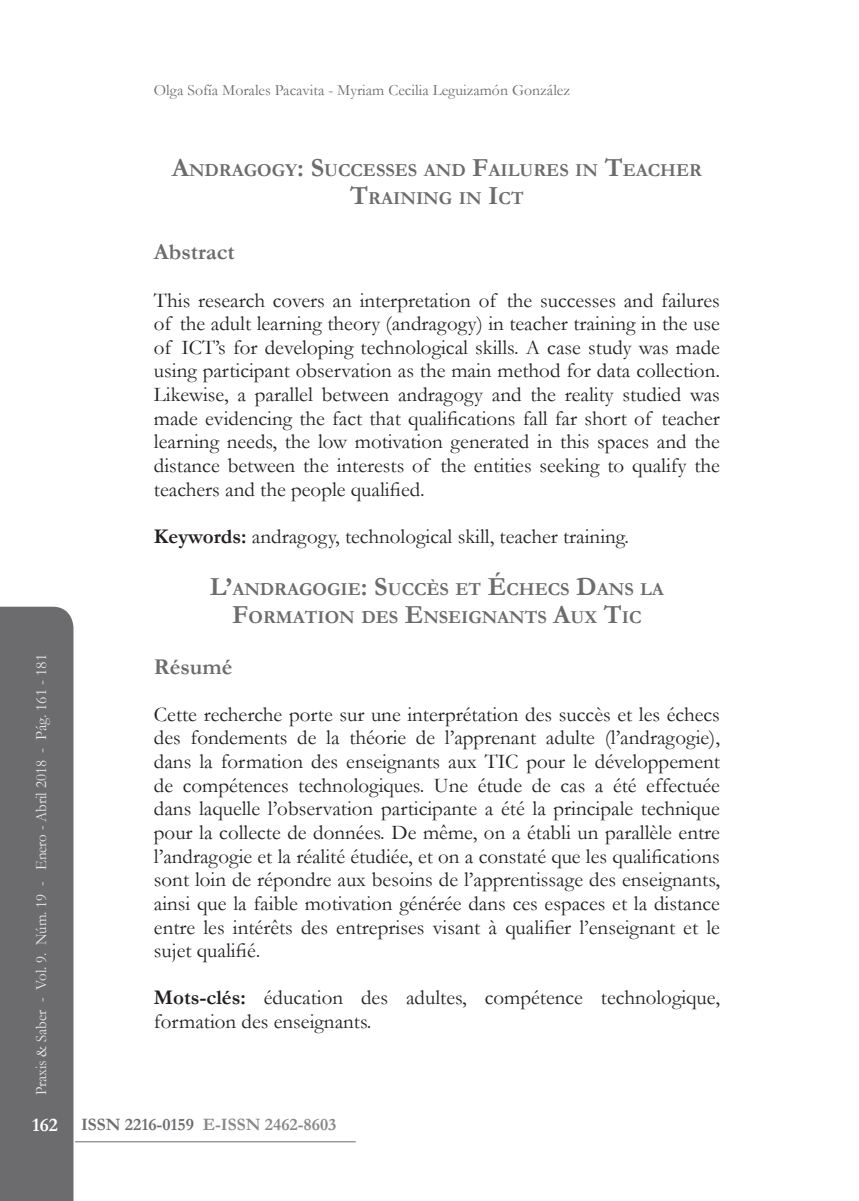
<style>
.page{position:relative;width:859px;height:1201px;background:#fff}
.page>*{position:absolute;margin:0;border:0;box-sizing:border-box;transform-origin:0 0}
.t1{font:700 22.75px "Garamond";color:#6c6c6e}
.t2{font:21px/23.6px "Garamond";color:#231f20;text-align:justify}
.t3{font:700 18.38px/28px "Garamond";color:#6c6c6e;text-align:center}
.t4{font:700 17.5px "Garamond";color:#888}
.t5{font:15.75px "Garamond";color:#6c6c6e}
.t6{font:15.75px "Garamond";color:#e6e7e9;scale:.95 1}
.s1{font-size:26.25px}
.s2{font-weight:700}
.s3{font-size:19.25px;color:#fff}
.s4{color:#6c6d70}
</style>
<div class="page">
<div style="left:0;top:606px;width:73px;height:594px;background:#6c6c6e"></div>
<hr style="left:75px;top:1141px;width:280px;height:1px;background:#6c6c6e">
<p class="t5" style="left:154px;top:80px;width:417px">Olga Sofía Morales Pacavita - Myriam Cecilia Leguizamón González</p>
<p class="t6" style="left:30px;top:1095px;width:466px;rotate:-90deg">Praxis &amp; Saber - Vol. 9. Núm. 19 - Enero - Abril 2018 - Pág. 161 - 181</p>
<p class="t3" style="left:172px;top:156px;width:531px"><span class="s1">A</span>NDRAGOGY<span class="s1">: S</span>UCCESSES AND <span class="s1">F</span>AILURES IN <span class="s1">T</span>EACHER<br><span class="s1">T</span>RAINING IN <span class="s1">I</span>CT</p>
<p class="t1" style="left:154px;top:237px;width:82px">Abstract</p>
<p class="t2" style="left:154px;top:288px;width:567px">This research covers an interpretation of the successes and failures of the adult learning theory (andragogy) in teacher training in the use of ICT’s for developing technological skills. A case study was made using participant observation as the main method for data collection.<br>Likewise, a parallel between andragogy and the reality studied was made evidencing the fact that qualifications fall far short of teacher learning needs, the low motivation generated in this spaces and the distance between the interests of the entities seeking to qualify the teachers and the people qualified.</p>
<p class="t2" style="left:154px;top:524px;width:476px"><span class="s2">Keywords:</span> andragogy, technological skill, teacher training.</p>
<p class="t3" style="left:210px;top:575px;width:456px"><span class="s1">L’</span>ANDRAGOGIE<span class="s1">: S</span>UCCÈS ET <span class="s1">É</span>CHECS <span class="s1">D</span>ANS LA<br><span class="s1">F</span>ORMATION DES <span class="s1">E</span>NSEIGNANTS <span class="s1">A</span>UX <span class="s1">T</span>IC</p>
<p class="t1" style="left:154px;top:651px;width:80px">Résumé</p>
<p class="t2" style="left:154px;top:702px;width:567px">Cette recherche porte sur une interprétation des succès et les échecs des fondements de la théorie de l’apprenant adulte (l’andragogie), dans la formation des enseignants aux TIC pour le développement de compétences technologiques. Une étude de cas a été effectuée dans laquelle l’observation participante a été la principale technique pour la collecte de données. De même, on a établi un parallèle entre l’andragogie et la réalité étudiée, et on a constaté que les qualifications sont loin de répondre aux besoins de l’apprentissage des enseignants, ainsi que la faible motivation générée dans ces espaces et la distance entre les intérêts des entreprises visant à qualifier l’enseignant et le sujet qualifié.</p>
<p class="t2" style="left:154px;top:985px;width:567px"><span class="s2">Mots-clés:</span> éducation des adultes, compétence technologique, formation des enseignants.</p>
<p class="t4" style="left:32px;top:1112px;width:306px"><span class="s3">162</span> <span class="s4">ISSN 2216-0159</span> E-ISSN 2462-8603</p>
</div>
